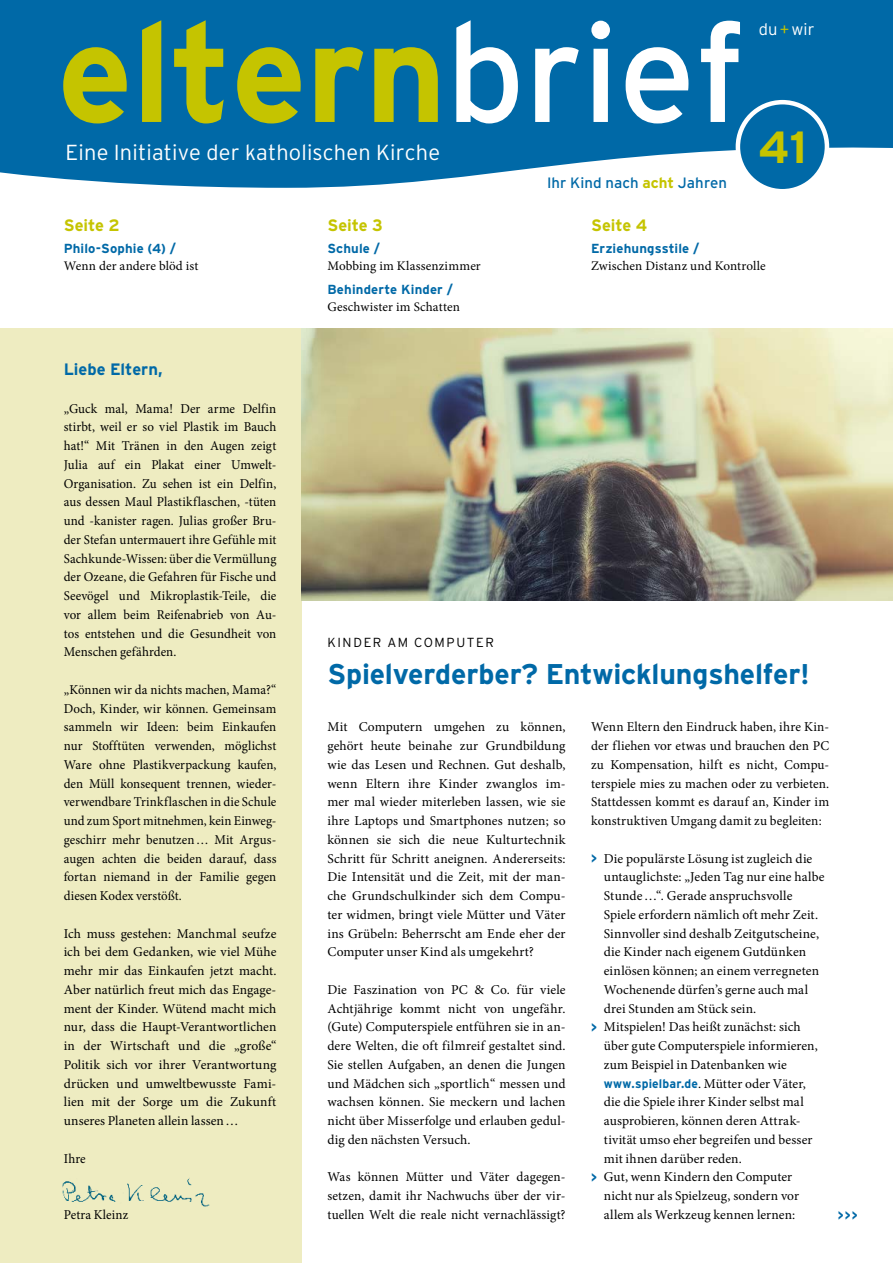
<style>
.page{position:relative;width:893px;height:1263px;background:#fff}
.page>*{position:absolute;margin:0;border:0;box-sizing:border-box;transform-origin:0 0}
.t1{font:700 139.5px "Interstate";letter-spacing:-.005em;color:#c5c400}
.t2{font:700 45px "Interstate";color:#c5c400}
.t3{font:700 28.5px "Interstate";letter-spacing:-.005em;color:#0069a7}
.t4{font:300 21.75px "Interstate";letter-spacing:.01em;color:#fff}
.t5{font:700 16.5px "Interstate";letter-spacing:-.005em;color:#c5c400}
.t6{font:700 16.5px "Interstate";color:#0069a7}
.t7{font:300 16.5px "Interstate";color:#fff}
.t8{font:15px "Interstate";letter-spacing:.005em;color:#0069a7}
.t9{font:13.5px/18.8px "Minion Pro";letter-spacing:.005em;color:#000;text-align:justify}
.t10{font:13.5px/18.8px "Minion Pro";letter-spacing:.005em;color:#000;text-align:justify;scale:.96 1}
.t11{font:700 13.5px "Interstate";color:#0069a7}
.t12{font:13.2px "Minion Pro";letter-spacing:.01em;color:#000}
.t13{font:700 13.2px "Interstate";letter-spacing:.01em;color:#0069a7}
.t14{font:300 13.2px "Interstate";letter-spacing:.12em;color:#000}
.s1{font-weight:400;color:#fff}
.s2{color:#c5c400}
.s3{font-weight:700;color:#c5c400}
.s4{font-family:"Interstate";font-weight:700;color:#0069a7}
.s5{font-family:"Interstate";font-weight:700;font-size:12.6px;color:#0069a7}
</style>
<div class="page">
<div style="left:0;top:328px;width:302px;height:935px;background:#eeecc1"></div>
<svg style="left:0;top:0;width:893px;height:188px;background:#1474ad"></svg>
<div style="left:738px;top:102px;width:89px;height:89px;background:#0069a7;border-radius:50%"></div>
<div style="left:736px;top:100px;width:93px;height:93px;border:4px solid #fff;border-radius:50%"></div>
<img style="left:302px;top:328px;width:591px;height:272px">
<img style="left:62px;top:1178px;width:148px;height:29px">
<h1 class="t1" style="left:58px;top:-5px;width:689px">eltern<span class="s1">brief</span></h1>
<p class="t7" style="left:759px;top:19px;width:57px">du <span class="s2">+</span> wir</p>
<h3 class="t4" style="left:66px;top:140px;width:376px">Eine Initiative der katholischen Kirche</h3>
<h2 class="t2" style="left:758px;top:122px;width:50px">41</h2>
<p class="t5" style="left:64px;top:216px;width:57px">Seite 2</p>
<p class="t13" style="left:64px;top:241px;width:114px">Philo-Sophie (4) /</p>
<p class="t12" style="left:64px;top:257px;width:136px">Wenn der andere blöd ist</p>
<p class="t5" style="left:327px;top:216px;width:57px">Seite 3</p>
<p class="t13" style="left:327px;top:241px;width:54px">Schule /</p>
<p class="t12" style="left:327px;top:257px;width:155px">Mobbing im Klassenzimmer</p>
<p class="t13" style="left:327px;top:282px;width:127px">Behinderte Kinder /</p>
<p class="t12" style="left:327px;top:298px;width:134px">Geschwister im Schatten</p>
<p class="t8" style="left:547px;top:174px;width:182px">Ihr Kind nach <span class="s3">acht</span> Jahren</p>
<p class="t5" style="left:591px;top:216px;width:58px">Seite 4</p>
<p class="t13" style="left:591px;top:241px;width:110px">Erziehungsstile /</p>
<p class="t12" style="left:591px;top:257px;width:176px">Zwischen Distanz und Kontrolle</p>
<p class="t6" style="left:64px;top:360px;width:100px">Liebe Eltern,</p>
<p class="t10" style="left:64px;top:399px;width:223px">„Guck mal, Mama! Der arme Delfin stirbt, weil er so viel Plastik im Bauch hat!“ Mit Tränen in den Augen zeigt Julia auf ein Plakat einer Umwelt-Organisation. Zu sehen ist ein Delfin, aus dessen Maul Plastikflaschen, -tüten und -kanister ragen. Julias großer Bru&shy;der Stefan untermauert ihre Gefühle mit Sachkunde-Wissen: über die Vermüllung der Ozeane, die Gefahren für Fische und Seevögel und Mikroplastik-Teile, die vor allem beim Reifenabrieb von Au&shy;tos entstehen und die Gesundheit von Menschen gefährden.</p>
<p class="t10" style="left:64px;top:680px;width:223px">„Können wir da nichts machen, Mama?“ Doch, Kinder, wir können. Gemeinsam sammeln wir Ideen: beim Einkaufen nur Stofftüten verwenden, möglichst Ware ohne Plastikverpackung kaufen, den Müll konsequent trennen, wieder&shy;verwendbare Trinkflaschen in die Schule und zum Sport mitnehmen, kein Einweg&shy;geschirr mehr benutzen… Mit Argus&shy;augen achten die beiden darauf, dass fortan niemand in der Familie gegen diesen Kodex verstößt.</p>
<p class="t9" style="left:64px;top:924px;width:214px">Ich muss gestehen: Manchmal seufze ich bei dem Gedanken, wie viel Mühe mehr mir das Einkaufen jetzt macht.<br>Aber natürlich freut mich das Engage&shy;ment der Kinder. Wütend macht mich nur, dass die Haupt-Verantwortlichen in der Wirtschaft und die „große“ Politik sich vor ihrer Verantwortung drücken und umweltbewusste Fami&shy;lien mit der Sorge um die Zukunft unseres Planeten allein lassen…</p>
<p class="t10" style="left:64px;top:1149px;width:24px">Ihre</p>
<p class="t10" style="left:64px;top:1205px;width:69px">Petra Kleinz</p>
<p class="t14" style="left:327px;top:635px;width:168px">KINDER AM COMPUTER</p>
<h3 class="t3" style="left:327px;top:658px;width:484px">Spielverderber? Entwicklungshelfer!</h3>
<p class="t9" style="left:327px;top:718px;width:240px">Mit Computern umgehen zu können, gehört heute beinahe zur Grundbildung wie das Lesen und Rechnen. Gut deshalb, wenn Eltern ihre Kinder zwanglos im&shy;mer mal wieder miterleben lassen, wie sie ihre Laptops und Smartphones nutzen; so können sie sich die neue Kulturtechnik Schritt für Schritt aneignen. Andererseits:<br>Die Intensität und die Zeit, mit der man&shy;che Grundschulkinder sich dem Compu&shy;ter widmen, bringt viele Mütter und Väter ins Grübeln: Beherrscht am Ende eher der Computer unser Kind als umgekehrt?</p>
<p class="t9" style="left:327px;top:980px;width:240px">Die Faszination von PC &amp; Co. für viele Achtjährige kommt nicht von ungefähr. (Gute) Computerspiele entführen sie in an&shy;dere Welten, die oft filmreif gestaltet sind.<br>Sie stellen Aufgaben, an denen die Jungen und Mädchen sich „sportlich“ messen und wachsen können. Sie meckern und lachen nicht über Misserfolge und erlauben gedul&shy;dig den nächsten Versuch.</p>
<p class="t9" style="left:327px;top:1168px;width:240px">Was können Mütter und Väter dagegen&shy;setzen, damit ihr Nachwuchs über der vir&shy;tuellen Welt die reale nicht vernachlässigt?</p>
<p class="t9" style="left:591px;top:718px;width:240px">Wenn Eltern den Eindruck haben, ihre Kin&shy;der fliehen vor etwas und brauchen den PC zu Kompensation, hilft es nicht, Compu&shy;terspiele mies zu machen oder zu verbieten.<br>Stattdessen kommt es darauf an, Kinder im konstruktiven Umgang damit zu begleiten:</p>
<p class="t9" style="left:591px;top:849px;width:223px"><span class="s4">&gt;</span> Die populärste Lösung ist zugleich die</p>
<p class="t9" style="left:604px;top:868px;width:222px">untauglichste: „Jeden Tag nur eine halbe</p>
<p class="t9" style="left:604px;top:886px;width:190px">Stunde…“. Gerade anspruchsvolle</p>
<p class="t9" style="left:604px;top:905px;width:216px">Spiele erfordern nämlich oft mehr Zeit.</p>
<p class="t9" style="left:604px;top:924px;width:217px">Sinnvoller sind deshalb Zeitgutscheine,</p>
<p class="t9" style="left:604px;top:943px;width:204px">die Kinder nach eigenem Gutdünken</p>
<p class="t9" style="left:604px;top:961px;width:217px">einlösen können; an einem verregneten</p>
<p class="t9" style="left:604px;top:980px;width:206px">Wochenende dürfen’s gerne auch mal</p>
<p class="t9" style="left:604px;top:999px;width:154px">drei Stunden am Stück sein.</p>
<p class="t9" style="left:591px;top:1018px;width:211px"><span class="s4">&gt;</span> Mitspielen! Das heißt zunächst: sich</p>
<p class="t9" style="left:604px;top:1036px;width:215px">über gute Computerspiele informieren,</p>
<p class="t9" style="left:604px;top:1055px;width:184px">zum Beispiel in Datenbanken wie</p>
<p class="t9" style="left:604px;top:1074px;width:204px"><span class="s5">www.spielbar.de</span>. Mütter oder Väter,</p>
<p class="t9" style="left:604px;top:1093px;width:201px">die die Spiele ihrer Kinder selbst mal</p>
<p class="t9" style="left:604px;top:1111px;width:198px">ausprobieren, können deren Attrak-</p>
<p class="t9" style="left:604px;top:1130px;width:210px">tivität umso eher begreifen und besser</p>
<p class="t9" style="left:604px;top:1149px;width:140px">mit ihnen darüber reden.</p>
<p class="t9" style="left:591px;top:1168px;width:203px"><span class="s4">&gt;</span> Gut, wenn Kindern den Computer</p>
<p class="t9" style="left:604px;top:1186px;width:197px">nicht nur als Spielzeug, sondern vor</p>
<p class="t9" style="left:604px;top:1205px;width:193px">allem als Werkzeug kennen lernen:</p>
<p class="t11" style="left:838px;top:1207px;width:22px">&gt;&gt;&gt;</p>
</div>
